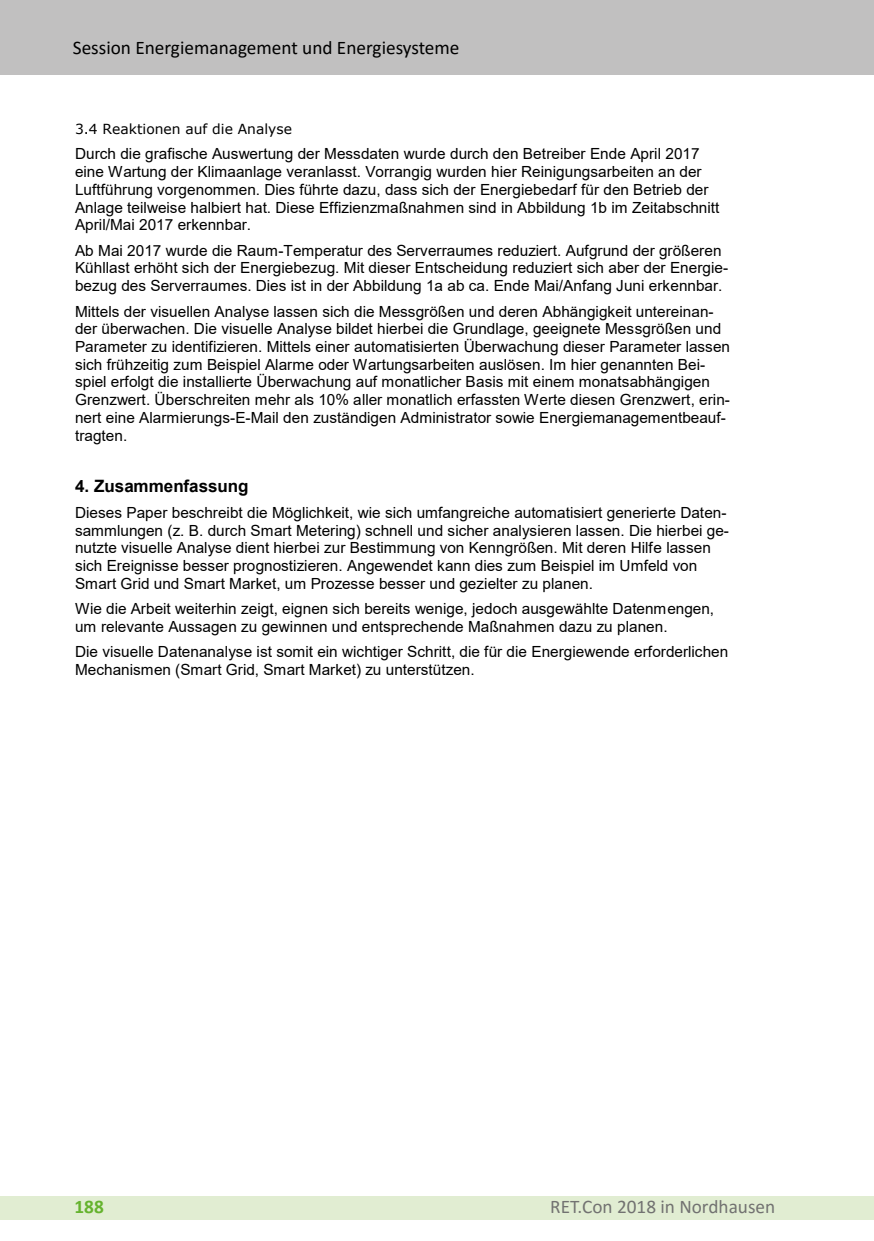
<style>
.page{position:relative;width:874px;height:1241px;background:#fff}
.page>*{position:absolute;margin:0;border:0;box-sizing:border-box;transform-origin:0 0}
.t1{font:19.25px "Calibri";color:#000}
.t2{font:19.25px "Calibri";color:#727271}
.t3{font:700 19.25px "Calibri";color:#65b32e}
.t4{font:700 16.97px "Arial";color:#000}
.t5{font:15.4px/17.7px "Arial";color:#000}
.t6{font:13.83px "Verdana";color:#000}
</style>
<div class="page">
<div style="left:0;top:1196px;width:873px;height:23px;background:#e1edd2"></div>
<div style="left:0;top:0;width:873px;height:74px;background:#c1c0c0"></div>
<p class="t1" style="left:73px;top:34px;width:388px">Session Energiemanagement und Energiesysteme</p>
<p class="t6" style="left:75px;top:120px;width:218px">3.4 Reaktionen auf die Analyse</p>
<p class="t5" style="left:75px;top:145px;width:645px">Durch die grafische Auswertung der Messdaten wurde durch den Betreiber Ende April 2017 eine Wartung der Klimaanlage veranlasst. Vorrangig wurden hier Reinigungsarbeiten an der Luftführung vorgenommen. Dies führte dazu, dass sich der Energiebedarf für den Betrieb der Anlage teilweise halbiert hat. Diese Effizienzmaßnahmen sind in Abbildung 1b im Zeitabschnitt April/Mai 2017 erkennbar.</p>
<p class="t5" style="left:75px;top:241px;width:654px">Ab Mai 2017 wurde die Raum-Temperatur des Serverraumes reduziert. Aufgrund der größeren<br>Kühllast erhöht sich der Energiebezug. Mit dieser Entscheidung reduziert sich aber der Energie&shy;bezug des Serverraumes. Dies ist in der Abbildung 1a ab ca. Ende Mai/Anfang Juni erkennbar.</p>
<p class="t5" style="left:75px;top:302px;width:656px">Mittels der visuellen Analyse lassen sich die Messgrößen und deren Abhängigkeit untereinan&shy;der überwachen. Die visuelle Analyse bildet hierbei die Grundlage, geeignete Messgrößen und Parameter zu identifizieren. Mittels einer automatisierten Überwachung dieser Parameter lassen sich frühzeitig zum Beispiel Alarme oder Wartungsarbeiten auslösen. Im hier genannten Bei&shy;spiel erfolgt die installierte Überwachung auf monatlicher Basis mit einem monatsabhängigen Grenzwert. Überschreiten mehr als 10% aller monatlich erfassten Werte diesen Grenzwert, erin&shy;nert eine Alarmierungs-E-Mail den zuständigen Administrator sowie Energiemanagementbeauf&shy;tragten.</p>
<p class="t4" style="left:75px;top:474px;width:175px">4. Zusammenfassung</p>
<p class="t5" style="left:75px;top:503px;width:655px">Dieses Paper beschreibt die Möglichkeit, wie sich umfangreiche automatisiert generierte Daten&shy;sammlungen (z. B. durch Smart Metering) schnell und sicher analysieren lassen. Die hierbei ge&shy;nutzte visuelle Analyse dient hierbei zur Bestimmung von Kenngrößen. Mit deren Hilfe lassen sich Ereignisse besser prognostizieren. Angewendet kann dies zum Beispiel im Umfeld von Smart Grid und Smart Market, um Prozesse besser und gezielter zu planen.</p>
<p class="t5" style="left:75px;top:599px;width:640px">Wie die Arbeit weiterhin zeigt, eignen sich bereits wenige, jedoch ausgewählte Datenmengen, um relevante Aussagen zu gewinnen und entsprechende Maßnahmen dazu zu planen.</p>
<p class="t5" style="left:75px;top:642px;width:654px">Die visuelle Datenanalyse ist somit ein wichtiger Schritt, die für die Energiewende erforderlichen<br>Mechanismen (Smart Grid, Smart Market) zu unterstützen.</p>
<p class="t3" style="left:74px;top:1192px;width:31px">188</p>
<p class="t2" style="left:550px;top:1193px;width:226px">RET.Con 2018 in Nordhausen</p>
</div>
